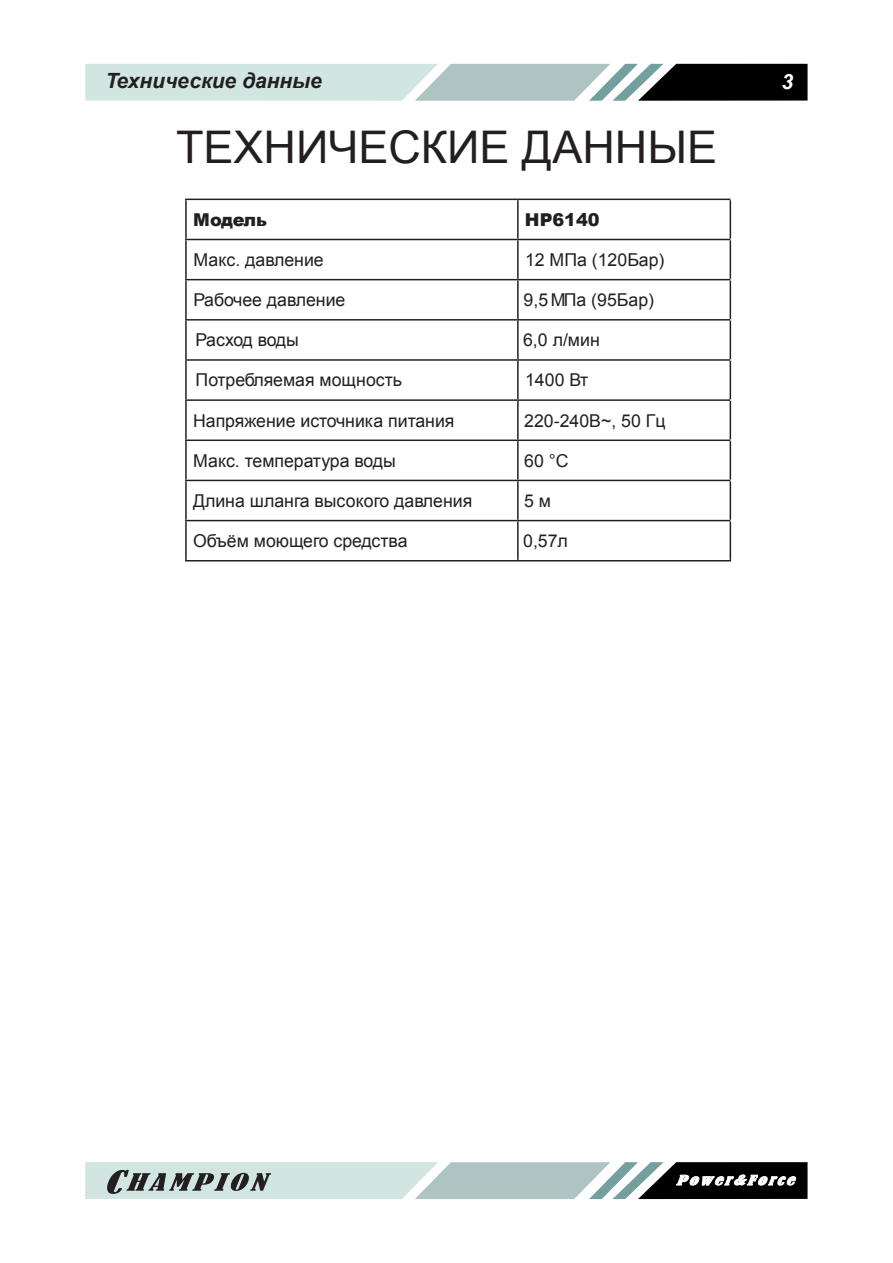
<style>
.page{position:relative;width:893px;height:1263px;background:#fff}
.page>*{position:absolute;margin:0;border:0;box-sizing:border-box;transform-origin:0 0}
.t1{font:45px "Arial";color:#231f20}
.t2{font:italic 700 21px "Arial";color:#231f20}
.t3{font:italic 700 21px "Arial";color:#fff}
.t4{font:17.7px "Arial";color:#231f20}
.t5{font:900 17.7px "Arial";color:#231f20}
.t6{font:17.7px "Arial";letter-spacing:-.02em;color:#231f20}
</style>
<div class="page">
<svg style="left:85px;top:64px;width:722px;height:37px;background:#9faeac"></svg>
<svg style="left:85px;top:1162px;width:722px;height:37px;background:#9caaa8"></svg>
<hr style="left:185px;top:199px;width:333px;height:1px;background:#231f20">
<hr style="left:185px;top:200px;width:2px;height:39px;background:#231f20">
<hr style="left:518px;top:199px;width:212px;height:1px;background:#231f20">
<hr style="left:517px;top:200px;width:2px;height:39px;background:#231f20">
<hr style="left:729px;top:200px;width:2px;height:39px;background:#231f20">
<hr style="left:185px;top:239px;width:333px;height:1px;background:#231f20">
<hr style="left:185px;top:240px;width:2px;height:39px;background:#231f20">
<hr style="left:518px;top:239px;width:212px;height:1px;background:#231f20">
<hr style="left:517px;top:240px;width:2px;height:39px;background:#231f20">
<hr style="left:729px;top:240px;width:2px;height:39px;background:#231f20">
<hr style="left:185px;top:279px;width:333px;height:1px;background:#231f20">
<hr style="left:185px;top:281px;width:2px;height:38px;background:#231f20">
<hr style="left:518px;top:279px;width:212px;height:1px;background:#231f20">
<hr style="left:517px;top:281px;width:2px;height:38px;background:#231f20">
<hr style="left:729px;top:281px;width:2px;height:38px;background:#231f20">
<hr style="left:185px;top:319px;width:333px;height:2px;background:#231f20">
<hr style="left:185px;top:321px;width:2px;height:38px;background:#231f20">
<hr style="left:518px;top:319px;width:212px;height:2px;background:#231f20">
<hr style="left:517px;top:321px;width:2px;height:38px;background:#231f20">
<hr style="left:729px;top:321px;width:2px;height:38px;background:#231f20">
<hr style="left:185px;top:359px;width:333px;height:2px;background:#231f20">
<hr style="left:185px;top:361px;width:2px;height:38px;background:#231f20">
<hr style="left:518px;top:359px;width:212px;height:2px;background:#231f20">
<hr style="left:517px;top:361px;width:2px;height:38px;background:#231f20">
<hr style="left:729px;top:361px;width:2px;height:38px;background:#231f20">
<hr style="left:185px;top:399px;width:333px;height:2px;background:#231f20">
<hr style="left:185px;top:401px;width:2px;height:38px;background:#231f20">
<hr style="left:518px;top:399px;width:212px;height:2px;background:#231f20">
<hr style="left:517px;top:401px;width:2px;height:38px;background:#231f20">
<hr style="left:729px;top:401px;width:2px;height:38px;background:#231f20">
<hr style="left:185px;top:440px;width:333px;height:1px;background:#231f20">
<hr style="left:185px;top:441px;width:2px;height:39px;background:#231f20">
<hr style="left:518px;top:440px;width:212px;height:1px;background:#231f20">
<hr style="left:517px;top:441px;width:2px;height:39px;background:#231f20">
<hr style="left:729px;top:441px;width:2px;height:39px;background:#231f20">
<hr style="left:185px;top:480px;width:333px;height:1px;background:#231f20">
<hr style="left:185px;top:481px;width:2px;height:39px;background:#231f20">
<hr style="left:518px;top:480px;width:212px;height:1px;background:#231f20">
<hr style="left:517px;top:481px;width:2px;height:39px;background:#231f20">
<hr style="left:729px;top:481px;width:2px;height:39px;background:#231f20">
<hr style="left:185px;top:520px;width:333px;height:1px;background:#231f20">
<hr style="left:185px;top:521px;width:2px;height:39px;background:#231f20">
<hr style="left:518px;top:520px;width:212px;height:1px;background:#231f20">
<hr style="left:517px;top:521px;width:2px;height:39px;background:#231f20">
<hr style="left:729px;top:521px;width:2px;height:39px;background:#231f20">
<hr style="left:185px;top:560px;width:546px;height:2px;background:#231f20">
<p class="t2" style="left:105px;top:67px;width:218px">Технические данные</p>
<h1 class="t1" style="left:176px;top:118px;width:543px">ТЕХНИЧЕСКИЕ ДАННЫЕ</h1>
<p class="t5" style="left:193px;top:207px;width:76px">Модель</p>
<p class="t5" style="left:525px;top:207px;width:76px">HP6140</p>
<p class="t4" style="left:193px;top:248px;width:132px">Макс. давление</p>
<p class="t4" style="left:525px;top:248px;width:141px">12 МПа (120Бар)</p>
<p class="t4" style="left:193px;top:288px;width:153px">Рабочее давление</p>
<p class="t4" style="left:524px;top:288px;width:132px">9,5 МПа (95Бар)</p>
<p class="t6" style="left:196px;top:329px;width:105px">Расход воды</p>
<p class="t4" style="left:523px;top:329px;width:78px">6,0 л/мин</p>
<p class="t4" style="left:196px;top:369px;width:208px">Потребляемая мощность</p>
<p class="t4" style="left:525px;top:369px;width:65px">1400 Вт</p>
<p class="t4" style="left:193px;top:409px;width:263px">Напряжение источника питания</p>
<p class="t4" style="left:524px;top:409px;width:143px">220-240В~, 50 Гц</p>
<p class="t4" style="left:193px;top:449px;width:204px">Макс. температура воды</p>
<p class="t4" style="left:524px;top:449px;width:46px">60 °C</p>
<p class="t4" style="left:193px;top:489px;width:281px">Длина шланга высокого давления</p>
<p class="t4" style="left:524px;top:489px;width:28px">5 м</p>
<p class="t4" style="left:193px;top:529px;width:216px">Объём моющего средства</p>
<p class="t4" style="left:523px;top:529px;width:46px">0,57л</p>
<p class="t3" style="left:781px;top:68px;width:13px">3</p>
</div>
